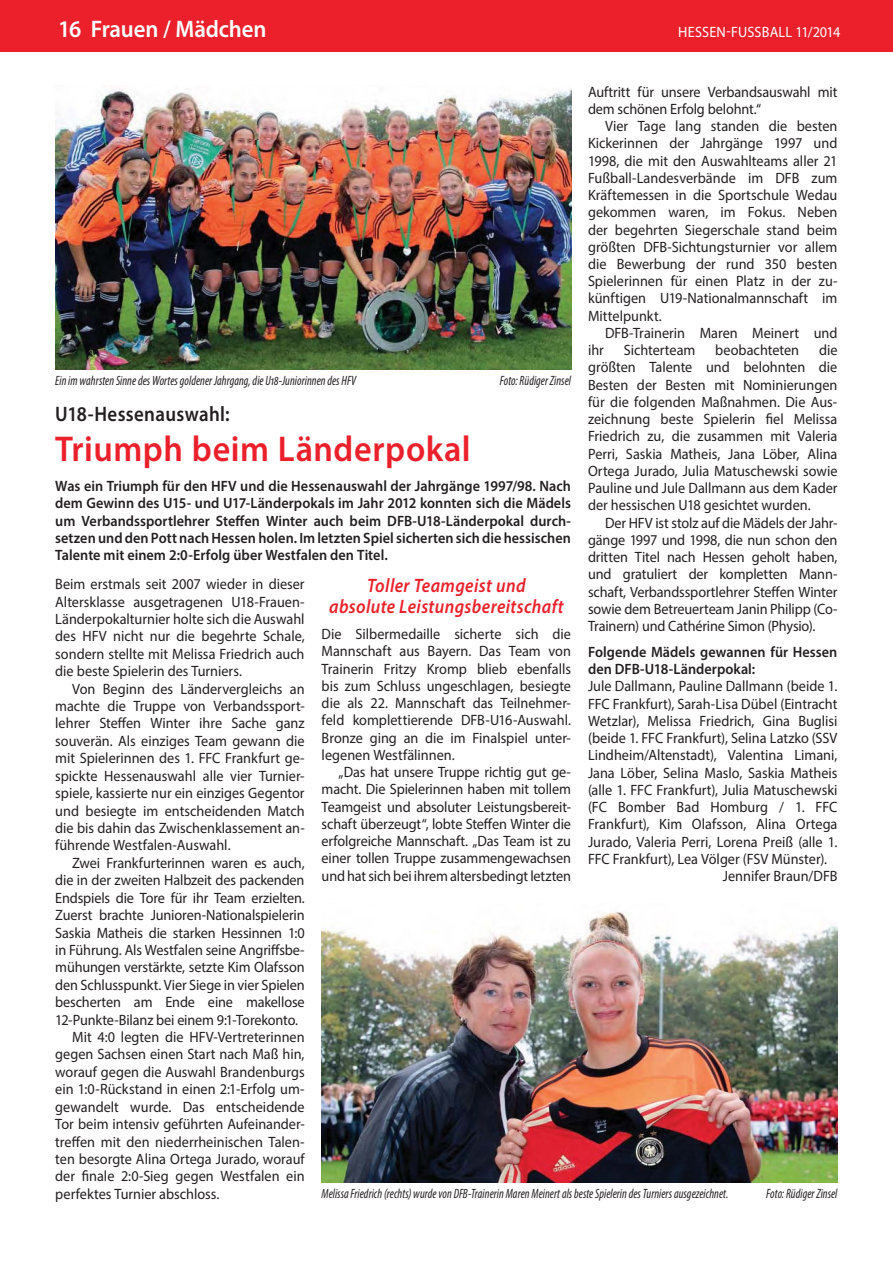
<style>
.page{position:relative;width:893px;height:1263px;background:#fff}
.page>*{position:absolute;margin:0;border:0;box-sizing:border-box;transform-origin:0 0}
.t1{font:600 36px "Myriad Pro";letter-spacing:.015em;color:#ec202b;scale:.95 1}
.t2{font:600 24px "Myriad Pro";letter-spacing:-.005em;color:#fff;scale:.95 1}
.t3{font:600 21px "Myriad Pro";letter-spacing:.015em;color:#231f20;scale:.9 1}
.t4{font:italic 600 19.5px/21px "Myriad Pro";letter-spacing:.025em;color:#ec202b;text-align:center;scale:.9 1}
.t5{font:15px/17.2px "Myriad Pro";color:#231f20;text-align:justify;scale:.95 1}
.t6{font:600 15px/17.2px "Myriad Pro";color:#231f20;text-align:justify;scale:.95 1}
.t7{font:15px "Myriad Pro";letter-spacing:.01em;color:#fff;scale:.95 1}
.t8{font:italic condensed 13.5px "Myriad Pro";letter-spacing:.005em;color:#231f20;scale:.9 1}
</style>
<div class="page">
<div style="left:0;top:0;width:893px;height:51px;background:#ec202b"></div>
<img style="left:55px;top:89px;width:516px;height:281px">
<img style="left:322px;top:912px;width:515px;height:271px">
<h2 class="t2" style="left:58px;top:19px;width:221px">16 Frauen / Mädchen</h2>
<p class="t7" style="left:678px;top:26px;width:172px">HESSEN-FUSSBALL 11/2014</p>
<p class="t5" style="left:588px;top:84px;width:264px">Auftritt für unsere Verbandsauswahl mit dem schönen Erfolg belohnt.“</p>
<p class="t5" style="left:588px;top:118px;width:264px;text-indent:17px">Vier Tage lang standen die besten Kickerinnen der Jahrgänge 1997 und 1998, die mit den Auswahlteams aller 21<br>Fußball-Landesverbände im DFB zum Kräftemessen in die Sportschule Wedau gekommen waren, im Fokus. Neben der begehrten Siegerschale stand beim größten DFB-Sichtungsturnier vor allem die Bewerbung der rund 350 besten Spielerinnen für einen Platz in der zu&shy;künftigen U19-Nationalmannschaft im Mittelpunkt.</p>
<p class="t5" style="left:605px;top:325px;width:246px">DFB-Trainerin Maren Meinert und</p>
<p class="t5" style="left:588px;top:343px;width:18px">ihr</p>
<p class="t5" style="left:624px;top:343px;width:77px">Sichterteam</p>
<p class="t5" style="left:715px;top:343px;width:90px">beobachteten</p>
<p class="t5" style="left:588px;top:343px;width:264px;text-indent:231px">die größten Talente und belohnten die Besten der Besten mit Nominierungen für die folgenden Maßnahmen. Die Aus&shy;zeichnung beste Spielerin fiel Melissa Friedrich zu, die zusammen mit Valeria Perri, Saskia Matheis, Jana Löber, Alina Ortega Jurado, Julia Matuschewski sowie Pauline und Jule Dallmann aus dem Kader der hessischen U18 gesichtet wurden.</p>
<p class="t5" style="left:588px;top:515px;width:264px;text-indent:17px">Der HFV ist stolz auf die Mädels der Jahr&shy;gänge 1997 und 1998, die nun schon den dritten Titel nach Hessen geholt haben, und gratuliert der kompletten Mann&shy;schaft, Verbandssportlehrer Steffen Winter sowie dem Betreuerteam Janin Philipp (Co-Trainern) und Cathérine Simon (Physio).</p>
<p class="t6" style="left:588px;top:644px;width:264px">Folgende Mädels gewannen für Hessen den DFB-U18-Länderpokal:</p>
<p class="t5" style="left:588px;top:679px;width:264px">Jule Dallmann, Pauline Dallmann (beide 1.</p>
<p class="t5" style="left:588px;top:696px;width:264px">FFC Frankfurt), Sarah-Lisa Dübel (Eintracht</p>
<p class="t5" style="left:588px;top:713px;width:264px">Wetzlar), Melissa Friedrich, Gina Buglisi</p>
<p class="t5" style="left:588px;top:730px;width:264px">(beide 1. FFC Frankfurt), Selina Latzko (SSV</p>
<p class="t5" style="left:588px;top:748px;width:264px">Lindheim/Altenstadt), Valentina Limani,</p>
<p class="t5" style="left:588px;top:765px;width:264px">Jana Löber, Selina Maslo, Saskia Matheis</p>
<p class="t5" style="left:588px;top:782px;width:264px">(alle 1. FFC Frankfurt), Julia Matuschewski</p>
<p class="t5" style="left:588px;top:799px;width:264px">(FC Bomber Bad Homburg / 1. FFC</p>
<p class="t5" style="left:588px;top:817px;width:264px">Frankfurt), Kim Olafsson, Alina Ortega</p>
<p class="t5" style="left:588px;top:834px;width:264px">Jurado, Valeria Perri, Lorena Preiß (alle 1.</p>
<p class="t5" style="left:588px;top:851px;width:253px">FFC Frankfurt), Lea Völger (FSV Münster).</p>
<p class="t5" style="left:723px;top:868px;width:122px">Jennifer Braun/DFB</p>
<p class="t8" style="left:55px;top:376px;width:336px">Ein im wahrsten Sinne des Wortes goldener Jahrgang, die U18-Juniorinnen des HFV</p>
<p class="t8" style="left:500px;top:376px;width:81px">Foto: Rüdiger Zinsel</p>
<h3 class="t3" style="left:55px;top:406px;width:195px">U18-Hessenauswahl:</h3>
<h1 class="t1" style="left:55px;top:435px;width:439px">Triumph beim Länderpokal</h1>
<p class="t6" style="left:55px;top:479px;width:544px">Was ein Triumph für den HFV und die Hessenauswahl der Jahrgänge 1997/98. Nach dem Gewinn des U15- und U17-Länderpokals im Jahr 2012 konnten sich die Mädels um Verbandssportlehrer Steffen Winter auch beim DFB-U18-Länderpokal durch&shy;setzen und den Pott nach Hessen holen. Im letzten Spiel sicherten sich die hessischen Talente mit einem 2:0-Erfolg über Westfalen den Titel.</p>
<p class="t5" style="left:55px;top:576px;width:264px">Beim erstmals seit 2007 wieder in dieser Altersklasse ausgetragenen U18-Frauen-Länderpokalturnier holte sich die Auswahl des HFV nicht nur die begehrte Schale, sondern stellte mit Melissa Friedrich auch die beste Spielerin des Turniers.</p>
<p class="t5" style="left:55px;top:681px;width:264px;text-indent:17px">Von Beginn des Ländervergleichs an machte die Truppe von Verbandssport&shy;lehrer Steffen Winter ihre Sache ganz souverän. Als einziges Team gewann die mit Spielerinnen des 1. FFC Frankfurt ge&shy;spickte Hessenauswahl alle vier Turnier&shy;spiele, kassierte nur ein einziges Gegentor und besiegte im entscheidenden Match die bis dahin das Zwischenklassement an&shy;führende Westfalen-Auswahl.</p>
<p class="t5" style="left:72px;top:855px;width:246px">Zwei Frankfurterinnen waren es auch,</p>
<p class="t5" style="left:55px;top:873px;width:264px">die in der zweiten Halbzeit des packenden</p>
<p class="t5" style="left:55px;top:890px;width:264px">Endspiels die Tore für ihr Team erzielten.</p>
<p class="t5" style="left:55px;top:907px;width:264px">Zuerst brachte Junioren-Nationalspielerin</p>
<p class="t5" style="left:55px;top:925px;width:264px">Saskia Matheis die starken Hessinnen 1:0</p>
<p class="t5" style="left:55px;top:942px;width:264px">in Führung. Als Westfalen seine Angriffsbe-</p>
<p class="t5" style="left:55px;top:960px;width:264px">mühungen verstärkte, setzte Kim Olafsson</p>
<p class="t5" style="left:55px;top:977px;width:264px">den Schlusspunkt. Vier Siege in vier Spielen</p>
<p class="t5" style="left:55px;top:995px;width:264px">bescherten am Ende eine makellose</p>
<p class="t5" style="left:55px;top:1012px;width:257px">12-Punkte-Bilanz bei einem 9:1-Torekonto.</p>
<p class="t5" style="left:72px;top:1029px;width:246px">Mit 4:0 legten die HFV-Vertreterinnen</p>
<p class="t5" style="left:55px;top:1047px;width:264px">gegen Sachsen einen Start nach Maß hin,</p>
<p class="t5" style="left:55px;top:1064px;width:264px">worauf gegen die Auswahl Brandenburgs</p>
<p class="t5" style="left:55px;top:1082px;width:264px">ein 1:0-Rückstand in einen 2:1-Erfolg um-</p>
<p class="t5" style="left:55px;top:1099px;width:264px">gewandelt wurde. Das entscheidende</p>
<p class="t5" style="left:55px;top:1116px;width:264px">Tor beim intensiv geführten Aufeinander-</p>
<p class="t5" style="left:55px;top:1134px;width:264px">treffen mit den niederrheinischen Ta len-</p>
<p class="t5" style="left:55px;top:1151px;width:264px">ten besorgte Alina Ortega Jurado, worauf</p>
<p class="t5" style="left:55px;top:1169px;width:264px">der finale 2:0-Sieg gegen Westfalen ein</p>
<p class="t5" style="left:55px;top:1186px;width:174px">perfektes Turnier abschloss.</p>
<h3 class="t4" style="left:329px;top:577px;width:262px">Toller Teamgeist und<br>absolute Leistungsbereitschaft</h3>
<p class="t5" style="left:322px;top:626px;width:264px">Die Silbermedaille sicherte sich die Mannschaft aus Bayern. Das Team von Trainerin Fritzy Kromp blieb ebenfalls bis zum Schluss ungeschlagen, besiegte die als 22. Mannschaft das Teilnehmer&shy;feld komplettierende DFB-U16-Auswahl.<br>Bronze ging an die im Finalspiel unter&shy;legenen Westfälinnen.</p>
<p class="t5" style="left:322px;top:764px;width:264px;text-indent:17px">„Das hat unsere Truppe richtig gut ge&shy;macht. Die Spielerinnen haben mit tollem Teamgeist und absoluter Leistungsbereit&shy;schaft überzeugt“, lobte Steffen Winter die erfolgreiche Mannschaft. „Das Team ist zu einer tollen Truppe zusammengewachsen und hat sich bei ihrem altersbedingt letzten</p>
<p class="t8" style="left:322px;top:1188px;width:453px">Melissa Friedrich (rechts) wurde von DFB-Trainerin Maren Meinert als beste Spielerin des Turniers ausgezeichnet.</p>
<p class="t8" style="left:766px;top:1188px;width:81px">Foto: Rüdiger Zinsel</p>
</div>
